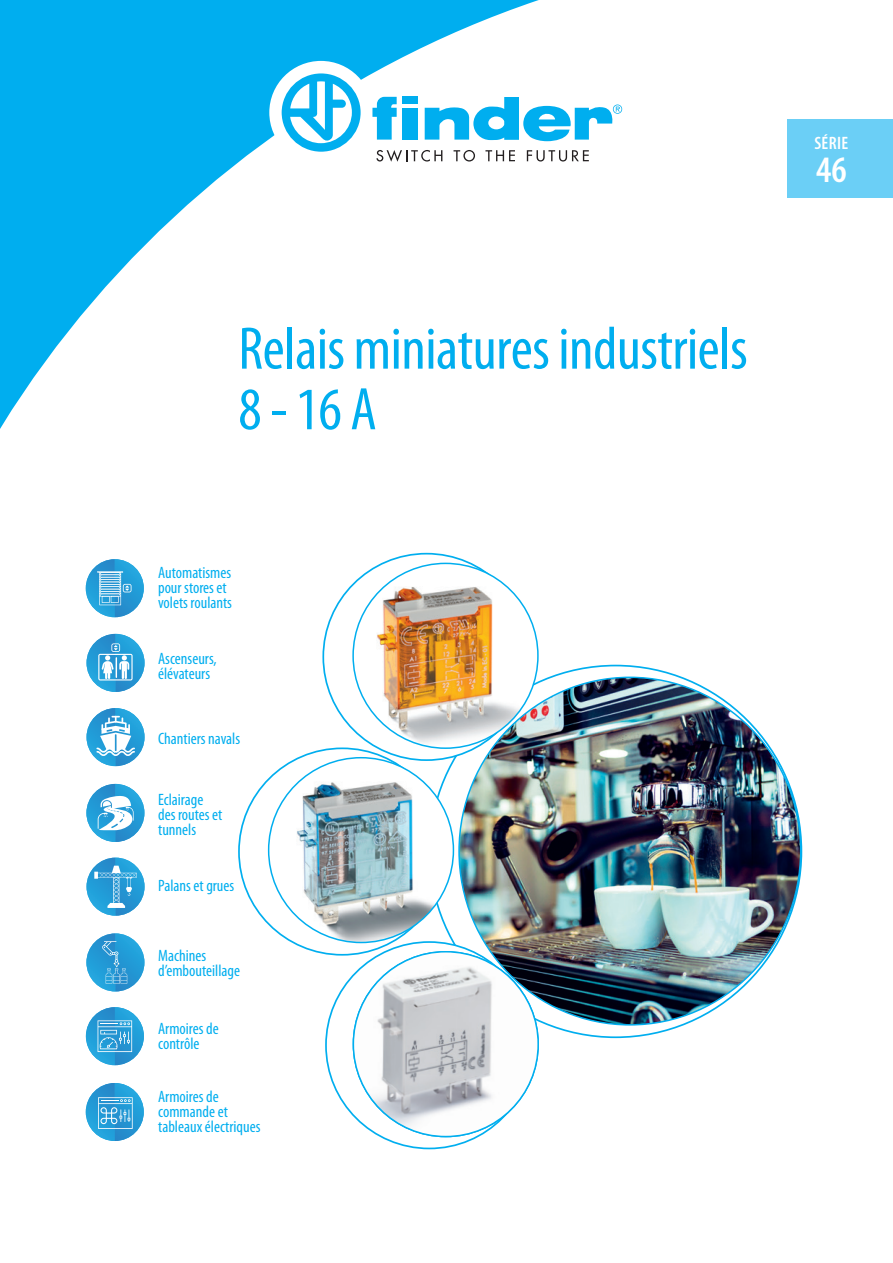
<style>
.page{position:relative;width:893px;height:1263px;background:#fff}
.page>*{position:absolute;margin:0;border:0;box-sizing:border-box;transform-origin:0 0}
.Normale{font:condensed 60.6px/60.6px "Myriad Pro";letter-spacing:-.01em;color:#00aeef}
.t1{font:600 condensed 37.5px "Myriad Pro";color:#fff}
.t2{font:600 condensed 18px "Myriad Pro";letter-spacing:.02em;color:#fff}
.t3{font:condensed 16.5px "Myriad Pro";color:#00aeef}
</style>
<div class="page">
<div style="left:787px;top:119px;width:106px;height:79px;background:#6bcff6"></div>
<svg style="left:0;top:0;width:551px;height:429px"></svg>
<div style="left:269px;top:61px;width:104px;height:103px;background:#fff;border-radius:50%"></div>
<svg style="left:282px;top:73px;width:79px;height:79px"></svg>
<svg style="left:425px;top:97px;width:197px;height:44px"></svg>
<svg style="left:372px;top:97px;width:25px;height:43px"></svg>
<div style="left:403px;top:108px;width:15px;height:32px;background:#00aeef"></div>
<div style="left:403px;top:97px;width:15px;height:7px;background:#00aeef"></div>
<svg style="left:376px;top:150px;width:66px;height:12px"></svg>
<svg style="left:454px;top:150px;width:21px;height:12px"></svg>
<svg style="left:485px;top:150px;width:30px;height:11px"></svg>
<svg style="left:527px;top:150px;width:62px;height:12px"></svg>
<img style="left:360px;top:569px;width:177px;height:179px">
<img style="left:280px;top:765px;width:173px;height:177px">
<img style="left:353px;top:952px;width:185px;height:184px">
<img style="left:459px;top:677px;width:342px;height:348px">
<img style="left:86px;top:559px;width:58px;height:58px">
<svg style="left:97px;top:571px;width:34px;height:34px"></svg>
<img style="left:87px;top:708px;width:58px;height:58px">
<svg style="left:96px;top:716px;width:39px;height:40px"></svg>
<img style="left:87px;top:634px;width:58px;height:58px">
<svg style="left:98px;top:643px;width:35px;height:37px"></svg>
<img style="left:86px;top:784px;width:58px;height:58px">
<svg style="left:96px;top:794px;width:38px;height:36px"></svg>
<img style="left:87px;top:858px;width:58px;height:58px">
<svg style="left:94px;top:866px;width:43px;height:42px;background:#49aadc"></svg>
<img style="left:86px;top:933px;width:58px;height:58px">
<svg style="left:102px;top:941px;width:25px;height:43px"></svg>
<img style="left:86px;top:1007px;width:58px;height:58px">
<svg style="left:98px;top:1020px;width:34px;height:32px"></svg>
<img style="left:86px;top:1083px;width:58px;height:58px">
<svg style="left:98px;top:1097px;width:35px;height:32px"></svg>
<p class="Normale" style="left:238px;top:318px;width:511px">Relais miniatures industriels<br>8 - 16 A</p>
<p class="t3" style="left:158px;top:562px;width:75px">Automatismes</p>
<p class="t3" style="left:158px;top:577px;width:70px">pour stores et</p>
<p class="t3" style="left:158px;top:592px;width:76px">volets roulants</p>
<p class="t3" style="left:158px;top:649px;width:60px">Ascenseurs,</p>
<p class="t3" style="left:158px;top:664px;width:54px">élévateurs</p>
<p class="t3" style="left:158px;top:728px;width:84px">Chantiers navals</p>
<p class="t3" style="left:158px;top:789px;width:47px">Eclairage</p>
<p class="t3" style="left:158px;top:804px;width:66px">des routes et</p>
<p class="t3" style="left:158px;top:819px;width:40px">tunnels</p>
<p class="t3" style="left:158px;top:876px;width:78px">Palans et grues</p>
<p class="t3" style="left:158px;top:946px;width:50px">Machines</p>
<p class="t3" style="left:158px;top:961px;width:83px">d’embouteillage</p>
<p class="t3" style="left:158px;top:1019px;width:62px">Armoires de</p>
<p class="t3" style="left:158px;top:1034px;width:43px">contrôle</p>
<p class="t3" style="left:158px;top:1087px;width:62px">Armoires de</p>
<p class="t3" style="left:158px;top:1102px;width:71px">commande et</p>
<p class="t3" style="left:158px;top:1117px;width:104px">tableaux électriques</p>
<p class="t2" style="left:814px;top:133px;width:35px">SÉRIE</p>
<h2 class="t1" style="left:816px;top:149px;width:32px">46</h2>
</div>
